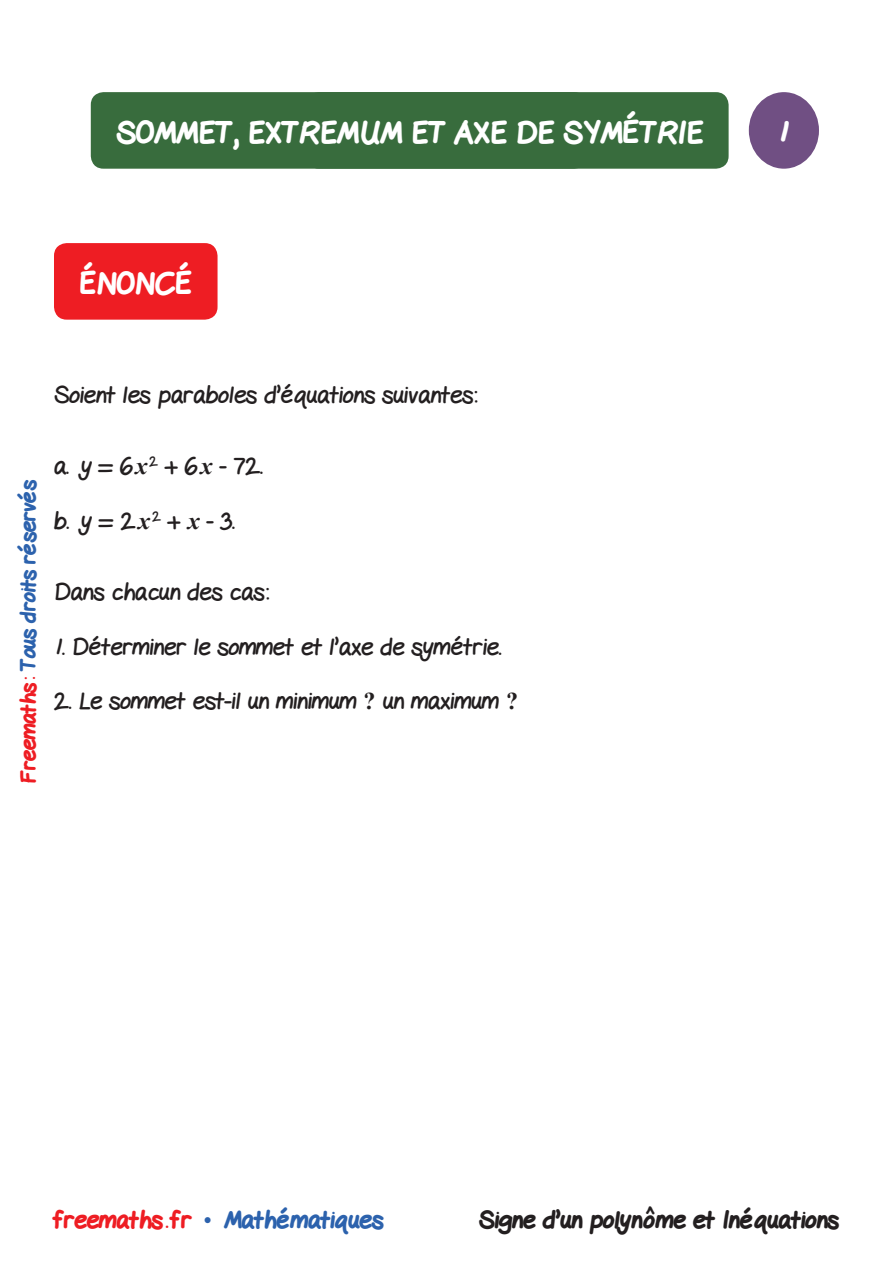
<style>
.page{position:relative;width:893px;height:1263px;background:#fff}
.page>*{position:absolute;margin:0;border:0;box-sizing:border-box;transform-origin:0 0}
.t1{font:800 30px "Gel Pen";color:#fff}
.t2{font:24px "Gel Pen";color:#231f20}
.t3{font:800 24px "Gel Pen";color:#231f20}
.t4{font:800 24px "Gel Pen";color:#2c62ad}
.t5{font:800 21px "Gel Pen";letter-spacing:-.01em;color:#2c62ad}
.s1{color:#ee1d23}
.s2{font-family:"Times New Roman";font-weight:700;font-style:italic}
.s3{font-family:"Times New Roman";font-weight:700}
.s4{font-family:"Times New Roman";font-weight:400}
</style>
<div class="page">
<div style="left:54px;top:243px;width:164px;height:77px;background:#ee1d23;border-radius:13px"></div>
<div style="left:91px;top:92px;width:638px;height:77px;background:#386c3d;border-radius:13px"></div>
<div style="left:749px;top:92px;width:70px;height:77px;background:#704f83;border-radius:50%"></div>
<p class="t1" style="left:116px;top:109px;width:588px">SOMMET, EXTREMUM ET AXE DE SYMÉTRIE</p>
<p class="t1" style="left:778px;top:109px;width:12px">1</p>
<p class="t1" style="left:406px;top:109px;width:83px">TI RE</p>
<p class="t1" style="left:80px;top:260px;width:114px">ÉNONCÉ</p>
<p class="t2" style="left:54px;top:375px;width:425px">Soient les paraboles d’équations suivantes:</p>
<p class="t5" style="left:12px;top:783px;width:305px;rotate:-90deg"><span class="s1">Freemaths:</span> Tous droits réservés</p>
<p class="t2" style="left:54px;top:446px;width:210px">a. y = 6<span class="s2">x</span><sup>2</sup> + 6<span class="s2">x</span> - 72.</p>
<p class="t2" style="left:54px;top:501px;width:182px">b. y = 2<span class="s2">x</span><sup>2</sup> + <span class="s2">x</span> - 3.</p>
<p class="t2" style="left:54px;top:572px;width:217px">Dans chacun des cas:</p>
<p class="t2" style="left:54px;top:627px;width:449px">1. Déterminer le sommet et l’axe de symétrie.</p>
<p class="t2" style="left:54px;top:681px;width:466px">2. Le sommet est-il un minimum <span class="s3">?</span> un maximum <span class="s3">?</span></p>
<p class="t4" style="left:54px;top:1201px;width:331px"><span class="s1">freemaths . fr</span> <span class="s4">•</span> Mathématiques</p>
<p class="t3" style="left:479px;top:1201px;width:361px">Signe d’un polynôme et Inéquations</p>
</div>
